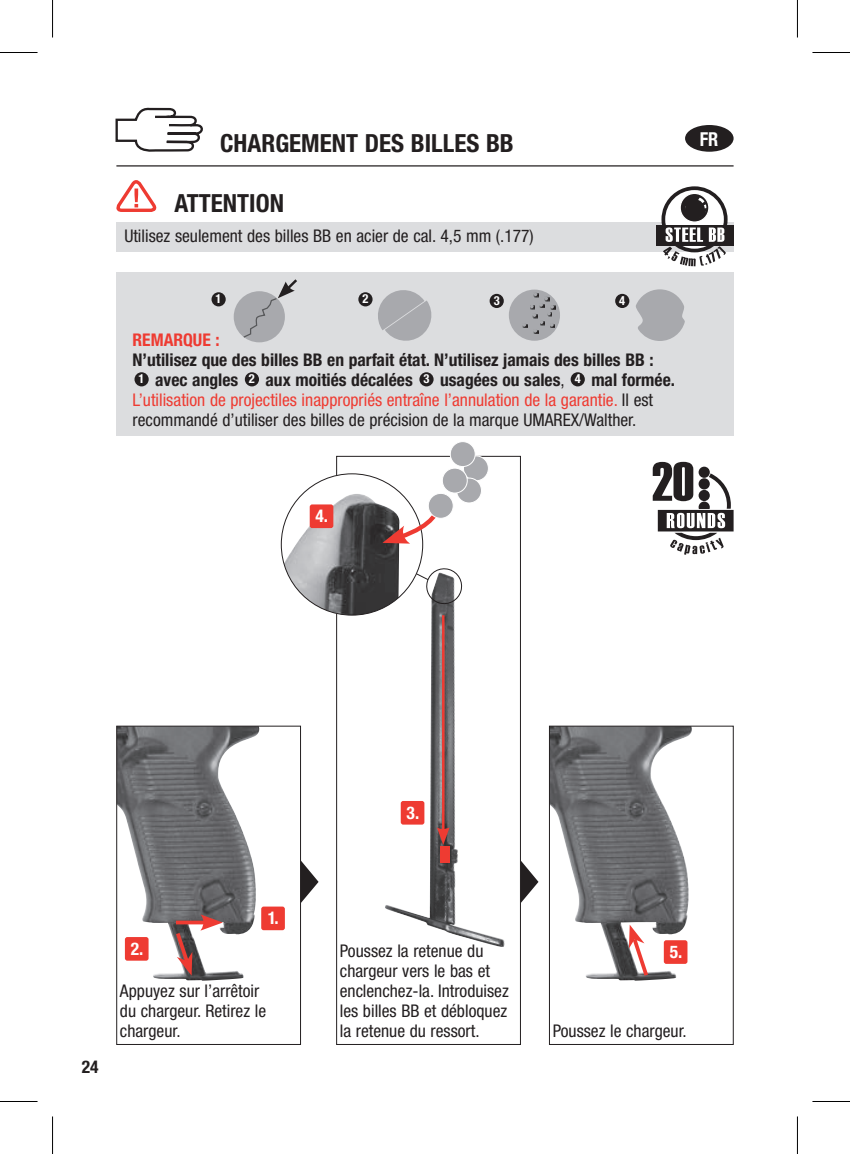
<style>
.page{position:relative;width:850px;height:1154px;background:#fff}
.page>*{position:absolute;margin:0;border:0;box-sizing:border-box;transform-origin:0 0}
.t1{font:55.25px "Haettenschweiler";color:#231f20}
.t2{font:700 condensed 25px "Helvetica Neue LT Pro";color:#231f20}
.t3{font:700 condensed 19.25px "Helvetica Neue LT Pro";color:#fff;scale:.95 1}
.t4{font:condensed 17.5px/20px "Helvetica Neue LT Pro";color:#231f20}
.t5{font:700 condensed 17.5px "Helvetica Neue LT Pro";color:#231f20}
.t6{font:condensed 17.5px "Helvetica Neue LT Pro";color:#ee3b32}
.t7{font:700 condensed 17.5px "Helvetica Neue LT Pro";color:#fff}
.t8{font:700 condensed 17.5px "Helvetica Neue LT Pro";color:#ee3b32}
.t9{font:700 condensed 12.5px "Helvetica Neue LT Pro";color:#fff}
.s1{font-weight:400}
.s2{color:#231f20}
</style>
<div class="page">
<hr style="left:116px;top:165px;width:617px;height:2px;background:#231f20">
<div style="left:684px;top:125px;width:49px;height:27px;background:#231f20;border-radius:50%"></div>
<svg style="left:115px;top:107px;width:88px;height:45px"></svg>
<div style="left:116px;top:223px;width:617px;height:29px;background:#dcdddf"></div>
<div style="left:116px;top:272px;width:617px;height:163px;background:#dcdddf"></div>
<div style="left:134px;top:372px;width:15px;height:14px;background:#231f20;border-radius:50%"></div>
<div style="left:245px;top:372px;width:14px;height:14px;background:#231f20;border-radius:50%"></div>
<div style="left:419px;top:372px;width:14px;height:14px;background:#231f20;border-radius:50%"></div>
<div style="left:570px;top:372px;width:14px;height:14px;background:#231f20;border-radius:50%"></div>
<svg style="left:116px;top:180px;width:41px;height:32px"></svg>
<div style="left:508px;top:290px;width:51px;height:51px;background:#a8a9ad;border-radius:50%"></div>
<svg style="left:522px;top:293px;width:32px;height:41px"></svg>
<svg style="left:378px;top:290px;width:54px;height:51px"></svg>
<div style="left:233px;top:291px;width:52px;height:51px;background:#a8a9ad;border-radius:50%"></div>
<svg style="left:242px;top:279px;width:55px;height:60px"></svg>
<div style="left:211px;top:292px;width:14px;height:14px;background:#231f20;border-radius:50%"></div>
<div style="left:358px;top:292px;width:14px;height:14px;background:#231f20;border-radius:50%"></div>
<div style="left:489px;top:294px;width:14px;height:14px;background:#231f20;border-radius:50%"></div>
<div style="left:615px;top:294px;width:14px;height:14px;background:#231f20;border-radius:50%"></div>
<svg style="left:636px;top:289px;width:49px;height:52px"></svg>
<div style="left:656px;top:225px;width:77px;height:20px;background:#231f20"></div>
<svg style="left:661px;top:186px;width:66px;height:80px"></svg>
<img style="left:385px;top:576px;width:120px;height:371px">
<div style="left:336px;top:456px;width:184px;height:589px;border:1px solid #231f20"></div>
<img style="left:551px;top:728px;width:141px;height:253px">
<div style="left:549px;top:726px;width:184px;height:319px;border:1px solid #231f20"></div>
<div style="left:698px;top:467px;width:11px;height:11px;background:#231f20;border-radius:50%"></div>
<svg style="left:657px;top:473px;width:76px;height:82px"></svg>
<svg style="left:628px;top:925px;width:22px;height:55px"></svg>
<div style="left:663px;top:940px;width:24px;height:24px;background:#ee3b32;border-radius:2px"></div>
<hr style="left:442px;top:615px;width:2px;height:216px;background:#ee3b32">
<svg style="left:436px;top:827px;width:13px;height:18px"></svg>
<div style="left:440px;top:846px;width:9px;height:17px;background:#ee3b32"></div>
<div style="left:400px;top:801px;width:24px;height:23px;background:#ee3b32;border-radius:2px"></div>
<svg style="left:301px;top:860px;width:17px;height:43px"></svg>
<svg style="left:520px;top:860px;width:18px;height:43px"></svg>
<img style="left:118px;top:728px;width:142px;height:253px">
<div style="left:116px;top:726px;width:185px;height:319px;border:1px solid #231f20"></div>
<svg style="left:173px;top:929px;width:19px;height:47px"></svg>
<div style="left:261px;top:906px;width:24px;height:24px;background:#ee3b32;border-radius:2px"></div>
<div style="left:125px;top:937px;width:23px;height:24px;background:#ee3b32;border-radius:2px"></div>
<hr style="left:176px;top:921px;width:31px;height:3px;background:#ee3b32">
<svg style="left:200px;top:914px;width:23px;height:17px"></svg>
<div style="left:281px;top:474px;width:141px;height:141px;background:#fff;border-radius:50%"></div>
<img style="left:284px;top:494px;width:117px;height:121px">
<svg style="left:382px;top:505px;width:54px;height:39px"></svg>
<div style="left:463px;top:456px;width:25px;height:25px;background:#a8a9ad;border-radius:50%"></div>
<div style="left:462px;top:455px;width:26px;height:26px;border:1px solid #fff;border-radius:50%"></div>
<div style="left:450px;top:442px;width:25px;height:25px;background:#a8a9ad;border-radius:50%"></div>
<div style="left:449px;top:441px;width:26px;height:26px;border:1px solid #fff;border-radius:50%"></div>
<div style="left:456px;top:478px;width:25px;height:25px;background:#a8a9ad;border-radius:50%"></div>
<div style="left:456px;top:477px;width:25px;height:26px;border:1px solid #fff;border-radius:50%"></div>
<div style="left:442px;top:468px;width:25px;height:25px;background:#a8a9ad;border-radius:50%"></div>
<div style="left:441px;top:468px;width:26px;height:25px;border:1px solid #fff;border-radius:50%"></div>
<div style="left:428px;top:493px;width:25px;height:25px;background:#a8a9ad;border-radius:50%"></div>
<div style="left:427px;top:493px;width:26px;height:26px;border:1px solid #fff;border-radius:50%"></div>
<div style="left:309px;top:504px;width:24px;height:24px;background:#ee3b32;border-radius:2px"></div>
<svg style="left:415px;top:566px;width:49px;height:40px"></svg>
<hr style="left:0;top:52px;width:38px;height:1px;background:#000">
<hr style="left:812px;top:52px;width:37px;height:1px;background:#000">
<hr style="left:0;top:1101px;width:38px;height:1px;background:#000">
<hr style="left:812px;top:1101px;width:37px;height:1px;background:#000">
<hr style="left:52px;top:0;width:1px;height:38px;background:#000">
<hr style="left:52px;top:1116px;width:1px;height:38px;background:#000">
<hr style="left:796px;top:0;width:1px;height:38px;background:#000">
<hr style="left:796px;top:1116px;width:1px;height:38px;background:#000">
<h2 class="t2" style="left:220px;top:128px;width:295px">CHARGEMENT DES BILLES BB</h2>
<p class="t3" style="left:699px;top:127px;width:21px">FR</p>
<h2 class="t2" style="left:174px;top:188px;width:111px">ATTENTION</h2>
<p class="t4" style="left:124px;top:226px;width:411px">Utilisez seulement des billes BB en acier de cal. 4,5 mm (.177)</p>
<p class="t9" style="left:215px;top:291px;width:8px">1</p>
<p class="t9" style="left:362px;top:291px;width:8px">2</p>
<p class="t9" style="left:493px;top:293px;width:7px">3</p>
<p class="t9" style="left:619px;top:293px;width:8px">4</p>
<p class="t8" style="left:132px;top:330px;width:88px">REMARQUE :</p>
<p class="t5" style="left:132px;top:350px;width:522px">N’utilisez que des billes BB en parfait état. N’utilisez jamais des billes BB :</p>
<p class="t5" style="left:138px;top:370px;width:537px"><sup>1</sup> avec angles <sup>2</sup> aux moitiés décalées <sup>3</sup> usagées ou sales<span class="s1">,</span> <sup>4</sup> mal formée.</p>
<p class="t6" style="left:132px;top:390px;width:521px">L’utilisation de projectiles inappropriés entraîne l’annulation de la garantie. <span class="s2">Il est</span></p>
<p class="t4" style="left:132px;top:410px;width:505px">recommandé d’utiliser des billes de précision de la marque UMAREX/Walther.</p>
<p class="t7" style="left:315px;top:505px;width:14px">4.</p>
<h1 class="t1" style="left:651px;top:450px;width:44px">20</h1>
<p class="t5" style="left:82px;top:1056px;width:18px">24</p>
<p class="t7" style="left:268px;top:907px;width:12px">1.</p>
<p class="t7" style="left:131px;top:938px;width:14px">2.</p>
<p class="t4" style="left:120px;top:981px;width:148px">Appuyez sur l’arrêtoir du chargeur. Retirez le chargeur.</p>
<p class="t7" style="left:406px;top:802px;width:14px">3.</p>
<p class="t4" style="left:340px;top:941px;width:170px">Poussez la retenue du chargeur vers le bas et enclenchez-la. Introduisez les billes BB et débloquez la retenue du ressort.</p>
<p class="t7" style="left:669px;top:941px;width:14px">5.</p>
<p class="t4" style="left:552px;top:1020px;width:135px">Poussez le chargeur.</p>
</div>
